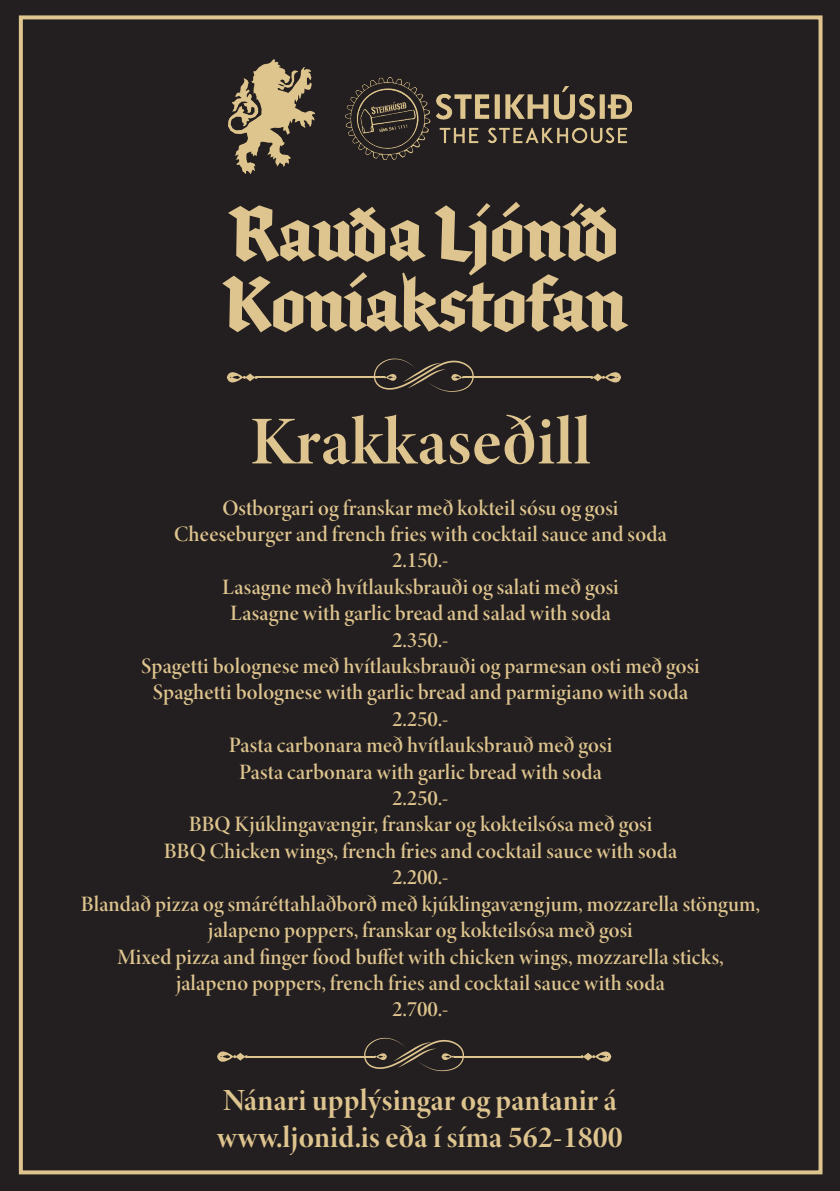
<style>
.page{position:relative;width:840px;height:1191px;background:#fff}
.page>*{position:absolute;margin:0;border:0;box-sizing:border-box;transform-origin:0 0}
.t1{font:700 condensed 73.4px "Brokenscript OT";color:#dec48e}
.t2{font:700 68.6px "Minion 3 Display";letter-spacing:.01em;color:#dec48e}
.t3{font:700 30.8px/37px "Minion 3 Display";color:#dec48e}
.t4{font:600 22px "Minion 3 Display";letter-spacing:.005em;color:#dec48e}
</style>
<div class="page">
<div style="left:0;top:0;width:839px;height:1191px;background:#231f20"></div>
<img style="left:229px;top:59px;width:85px;height:114px">
<div style="left:19px;top:15px;width:803px;height:1159px;border:4px solid #dec48e"></div>
<svg style="left:592px;top:1045px;width:19px;height:23px"></svg>
<svg style="left:582px;top:1052px;width:10px;height:8px"></svg>
<hr style="left:454px;top:1056px;width:127px;height:1px;background:#dec48f">
<svg style="left:217px;top:1045px;width:19px;height:23px"></svg>
<svg style="left:235px;top:1052px;width:11px;height:8px"></svg>
<svg style="left:364px;top:1037px;width:100px;height:34px"></svg>
<hr style="left:246px;top:1056px;width:128px;height:1px;background:#dec48f">
<svg style="left:601px;top:366px;width:19px;height:23px"></svg>
<svg style="left:592px;top:373px;width:10px;height:8px"></svg>
<hr style="left:463px;top:377px;width:128px;height:1px;background:#dec48f">
<svg style="left:227px;top:366px;width:19px;height:23px"></svg>
<svg style="left:245px;top:373px;width:10px;height:8px"></svg>
<svg style="left:373px;top:358px;width:100px;height:34px"></svg>
<hr style="left:256px;top:377px;width:128px;height:1px;background:#dec48f">
<img style="left:346px;top:77px;width:284px;height:82px">
<p class="t1" style="left:231px;top:187px;width:388px">Rauða Ljónið</p>
<p class="t1" style="left:224px;top:258px;width:403px">Koníakstofan</p>
<p class="t2" style="left:250px;top:394px;width:342px">Krakkaseðill</p>
<p class="t4" style="left:222px;top:492px;width:397px">Ostborgari og franskar með kokteil sósu og gosi</p>
<p class="t4" style="left:174px;top:519px;width:494px">Cheeseburger and french fries with cocktail sauce and soda</p>
<p class="t4" style="left:392px;top:545px;width:58px">2.150.-</p>
<p class="t4" style="left:222px;top:572px;width:398px">Lasagne með hvítlauksbrauði og salati með gosi</p>
<p class="t4" style="left:230px;top:598px;width:382px">Lasagne with garlic bread and salad with soda</p>
<p class="t4" style="left:392px;top:624px;width:58px">2.350.-</p>
<p class="t4" style="left:141px;top:651px;width:560px">Spagetti bolognese með hvítlauksbrauði og parmesan osti með gosi</p>
<p class="t4" style="left:153px;top:677px;width:536px">Spaghetti bolognese with garlic bread and parmigiano with soda</p>
<p class="t4" style="left:392px;top:704px;width:58px">2.250.-</p>
<p class="t4" style="left:229px;top:730px;width:385px">Pasta carbonara með hvítlauksbrauð með gosi</p>
<p class="t4" style="left:239px;top:756px;width:364px">Pasta carbonara with garlic bread with soda</p>
<p class="t4" style="left:392px;top:783px;width:58px">2.250.-</p>
<p class="t4" style="left:188px;top:809px;width:465px">BBQ Kjúklingavængir, franskar og kokteilsósa með gosi</p>
<p class="t4" style="left:164px;top:836px;width:514px">BBQ Chicken wings, french fries and cocktail sauce with soda</p>
<p class="t4" style="left:392px;top:862px;width:58px">2.200.-</p>
<p class="t4" style="left:81px;top:888px;width:680px">Blandað pizza og smáréttahlaðborð með kjúklingavængjum, mozzarella stöngum,</p>
<p class="t4" style="left:208px;top:915px;width:426px">jalapeno poppers, franskar og kokteilsósa með gosi</p>
<p class="t4" style="left:117px;top:941px;width:607px">Mixed pizza and finger food buffet with chicken wings, mozzarella sticks,</p>
<p class="t4" style="left:176px;top:968px;width:490px">jalapeno poppers, french fries and cocktail sauce with soda</p>
<p class="t4" style="left:392px;top:994px;width:58px">2.700.-</p>
<p class="t3" style="left:217px;top:1080px;width:407px">Nánari upplýsingar og pantanir á www.ljonid.is eða í síma 562-1800</p>
</div>
